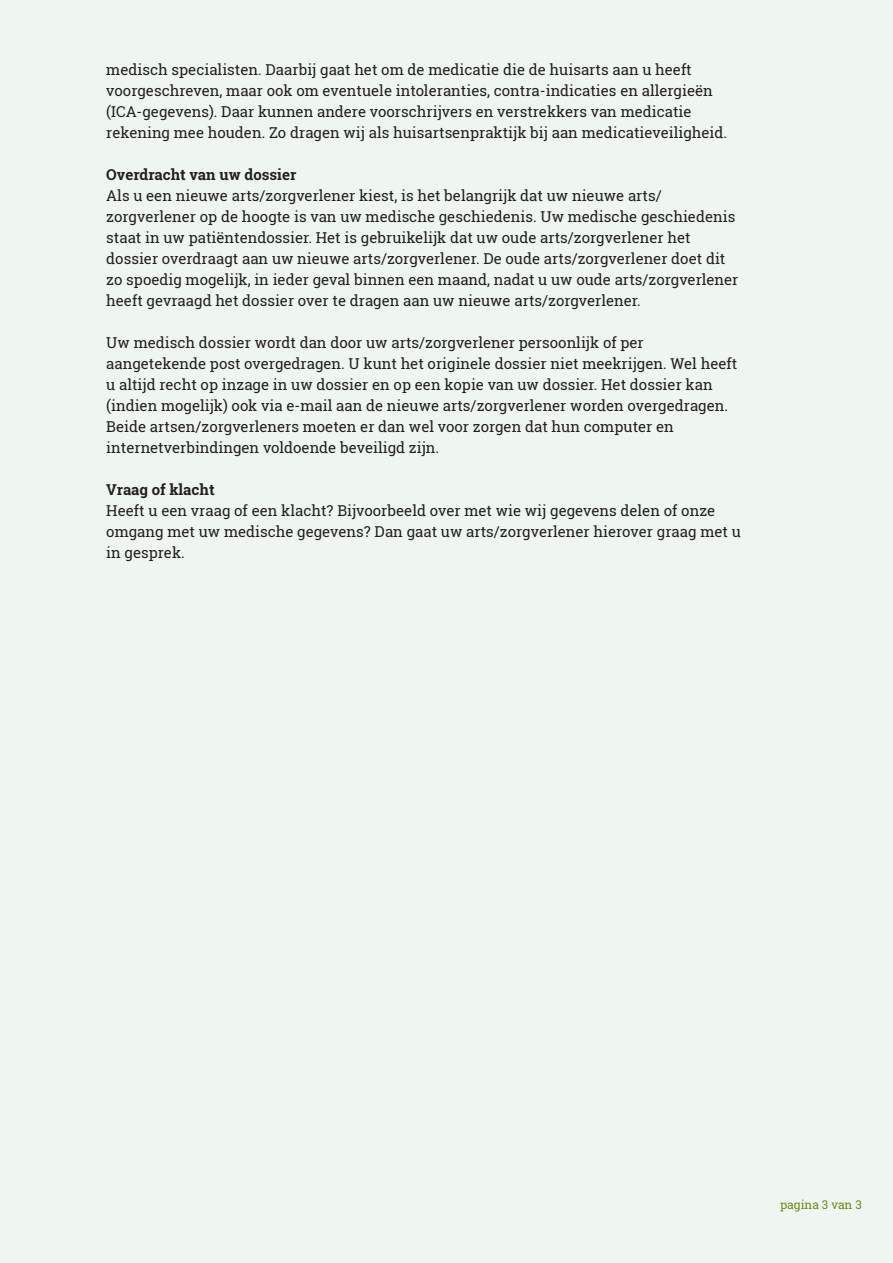
<style>
.page{position:relative;width:893px;height:1263px;background:#eff6f1}
.page>*{position:absolute;margin:0;border:0;box-sizing:border-box;transform-origin:0 0}
.t1{font:15px/21px "Roboto Slab";color:#231f20}
.t2{font:700 15px "Roboto Slab";color:#231f20}
.t3{font:12px "Roboto Slab";color:#768714}
</style>
<div class="page">
<p class="t1" style="left:106px;top:59px;width:622px">medisch specialisten. Daarbij gaat het om de medicatie die de huisarts aan u heeft voorgeschreven, maar ook om eventuele intoleranties, contra-indicaties en allergieën (ICA-gegevens). Daar kunnen andere voorschrijvers en verstrekkers van medicatie rekening mee houden. Zo dragen wij als huisartsenpraktijk bij aan medicatieveiligheid.</p>
<p class="t2" style="left:106px;top:164px;width:192px">Overdracht van uw dossier</p>
<p class="t1" style="left:106px;top:185px;width:634px">Als u een nieuwe arts/zorgverlener kiest, is het belangrijk dat uw nieuwe arts/ zorgverlener op de hoogte is van uw medische geschiedenis. Uw medische geschiedenis staat in uw patiëntendossier. Het is gebruikelijk dat uw oude arts/zorgverlener het dossier overdraagt aan uw nieuwe arts/zorgverlener. De oude arts/zorgverlener doet dit zo spoedig mogelijk, in ieder geval binnen een maand, nadat u uw oude arts/zorgverlener heeft gevraagd het dossier over te dragen aan uw nieuwe arts/zorgverlener.</p>
<p class="t1" style="left:106px;top:332px;width:632px">Uw medisch dossier wordt dan door uw arts/zorgverlener persoonlijk of per aangetekende post overgedragen. U kunt het originele dossier niet meekrijgen. Wel heeft u altijd recht op inzage in uw dossier en op een kopie van uw dossier. Het dossier kan (indien mogelijk) ook via e-mail aan de nieuwe arts/zorgverlener worden overgedragen.<br>Beide artsen/zorgverleners moeten er dan wel voor zorgen dat hun computer en internetverbindingen voldoende beveiligd zijn.</p>
<p class="t2" style="left:106px;top:479px;width:110px">Vraag of klacht</p>
<p class="t1" style="left:106px;top:500px;width:636px">Heeft u een vraag of een klacht? Bijvoorbeeld over met wie wij gegevens delen of onze omgang met uw medische gegevens? Dan gaat uw arts/zorgverlener hierover graag met u in gesprek.</p>
<p class="t3" style="left:780px;top:1196px;width:83px">pagina 3 van 3</p>
</div>
